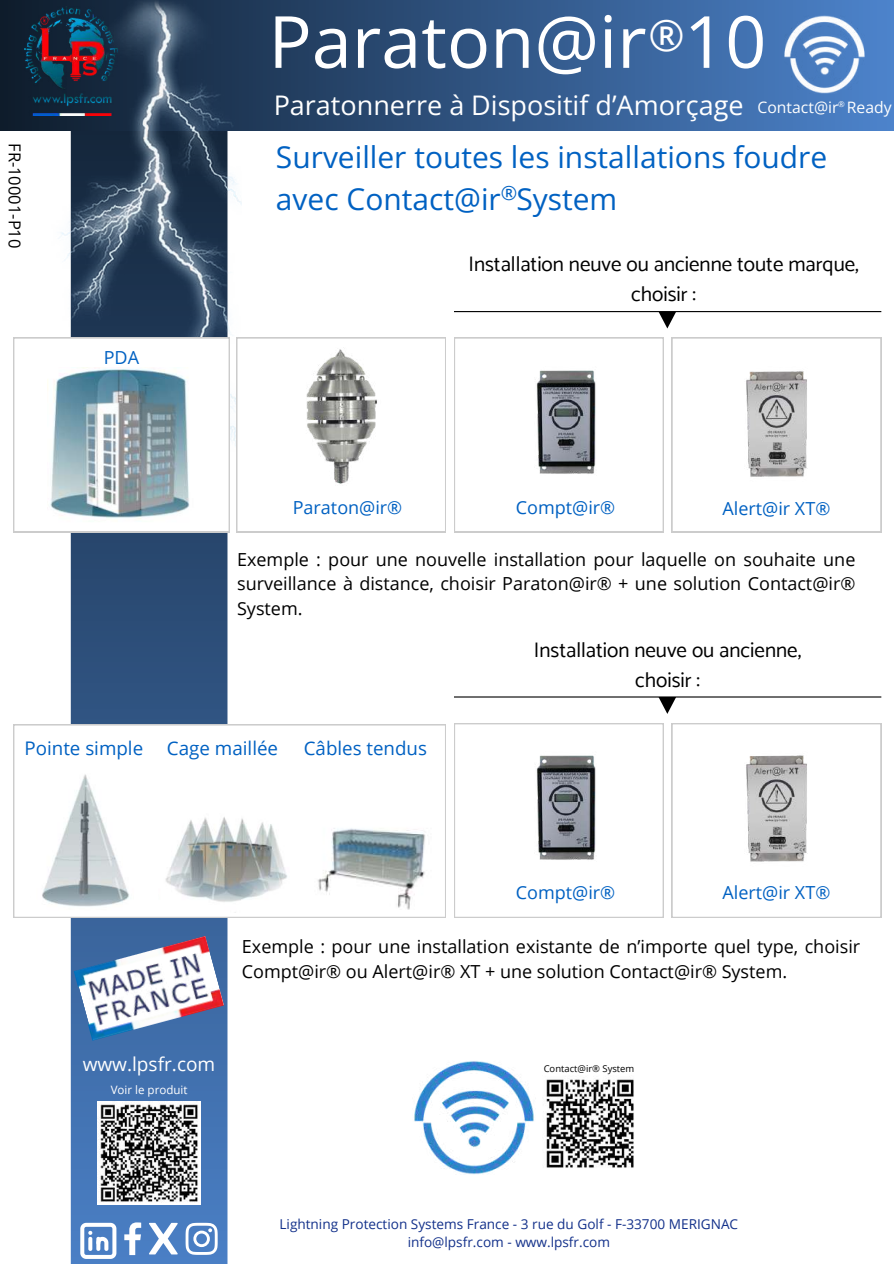
<style>
.page{position:relative;width:894px;height:1264px;background:#fff}
.page>*{position:absolute;margin:0;border:0;box-sizing:border-box;transform-origin:0 0}
.t1{font:72px "Open Sans";color:#fff}
.t2{font:43.5px "Open Sans";color:#fff}
.t3{font:30px/41.7px "Open Sans";color:#0061c2}
.t4{font:27px "Open Sans";color:#fff}
.t5{font:21px/29.2px "Catamaran";color:#000;text-align:center}
.t6{font:19.05px "Open Sans";color:#fff}
.t7{font:18.75px "Open Sans";color:#0061c2}
.t8{font:18px/24.8px "Open Sans";color:#000;text-align:justify}
.t9{font:18px "Open Sans";color:#0061c2}
.t10{font:16.5px "Open Sans";color:#000}
.t11{font:15.75px "Open Sans";color:#fff}
.t12{font:13.65px/18px "Open Sans";color:#12308a;text-align:center}
.t13{font:11.55px "Open Sans";color:#fff}
.t14{font:9.45px "Open Sans";color:#000}
.t15{font:7.95px "Open Sans";color:#fff}
</style>
<div class="page">
<svg style="left:71px;top:532px;width:156px;height:731px;background:#385f92"></svg>
<svg style="left:0;top:0;width:893px;height:131px;background:#325888"></svg>
<img style="left:24px;top:7px;width:4px;height:109px">
<svg style="left:80px;top:1222px;width:36px;height:36px"></svg>
<svg style="left:124px;top:1222px;width:17px;height:32px"></svg>
<svg style="left:185px;top:1222px;width:32px;height:32px"></svg>
<svg style="left:149px;top:1222px;width:29px;height:32px"></svg>
<img style="left:28px;top:0;width:213px;height:446px">
<img style="left:74px;top:936px;width:150px;height:104px">
<img style="left:782px;top:16px;width:84px;height:78px">
<img style="left:98px;top:1101px;width:102px;height:102px">
<svg style="left:236px;top:337px;width:209px;height:195px"></svg>
<svg style="left:454px;top:723px;width:209px;height:194px"></svg>
<img style="left:292px;top:347px;width:99px;height:148px">
<svg style="left:671px;top:723px;width:209px;height:194px"></svg>
<img style="left:743px;top:750px;width:66px;height:116px">
<hr style="left:763px;top:822px;width:25px;height:3px;background:#cbcbcb">
<svg style="left:13px;top:337px;width:216px;height:195px"></svg>
<svg style="left:13px;top:724px;width:432px;height:193px"></svg>
<img style="left:31px;top:768px;width:106px;height:143px">
<img style="left:158px;top:773px;width:132px;height:139px">
<img style="left:304px;top:800px;width:137px;height:109px">
<img style="left:414px;top:1061px;width:120px;height:113px">
<img style="left:546px;top:1079px;width:88px;height:89px">
<img style="left:534px;top:751px;width:62px;height:112px">
<img style="left:47px;top:368px;width:149px;height:155px">
<hr style="left:454px;top:696px;width:427px;height:1px;background:#000">
<svg style="left:658px;top:697px;width:18px;height:17px"></svg>
<svg style="left:454px;top:337px;width:209px;height:195px"></svg>
<svg style="left:671px;top:337px;width:209px;height:195px"></svg>
<img style="left:743px;top:366px;width:66px;height:116px">
<hr style="left:763px;top:438px;width:25px;height:3px;background:#cbcbcb">
<img style="left:534px;top:366px;width:62px;height:111px">
<hr style="left:454px;top:311px;width:427px;height:1px;background:#000">
<svg style="left:658px;top:312px;width:18px;height:16px"></svg>
<p class="t10" style="left:27px;top:143px;width:107px;rotate:90deg">FR-10001-P10</p>
<p class="t9" style="left:104px;top:345px;width:37px">PDA</p>
<h1 class="t1" style="left:268px;top:-9px;width:499px">Paraton@ir 10</h1>
<p class="t11" style="left:757px;top:96px;width:136px">Contact@ir Ready</p>
<h2 class="t2" style="left:648px;top:5px;width:38px">®</h2>
<h3 class="t4" style="left:273px;top:86px;width:471px">Paratonnerre à Dispositif d’Amorçage</h3>
<p class="t15" style="left:838px;top:99px;width:8px">®</p>
<h3 class="t3" style="left:276px;top:136px;width:552px">Surveiller toutes les installations foudre avec Contact@ir<sup>®</sup>System</h3>
<p class="t5" style="left:468px;top:249px;width:392px">Installation neuve ou ancienne toute marque, choisir :</p>
<p class="t9" style="left:293px;top:494px;width:111px">Paraton@ir®</p>
<p class="t9" style="left:515px;top:494px;width:101px">Compt@ir®</p>
<p class="t9" style="left:722px;top:496px;width:109px">Alert@ir XT®</p>
<p class="t8" style="left:237px;top:546px;width:619px">Exemple : pour une nouvelle installation pour laquelle on souhaite une surveillance à distance, choisir Paraton@ir® + une solution Contact@ir® System.</p>
<p class="t5" style="left:533px;top:635px;width:269px">Installation neuve ou ancienne, choisir :</p>
<p class="t7" style="left:24px;top:735px;width:120px">Pointe simple</p>
<p class="t7" style="left:167px;top:735px;width:113px">Cage maillée</p>
<p class="t7" style="left:304px;top:735px;width:125px">Câbles tendus</p>
<p class="t9" style="left:515px;top:880px;width:101px">Compt@ir®</p>
<p class="t9" style="left:722px;top:880px;width:109px">Alert@ir XT®</p>
<p class="t8" style="left:242px;top:933px;width:619px">Exemple : pour une installation existante de n’importe quel type, choisir<br>Compt@ir® ou Alert@ir® XT + une solution Contact@ir® System.</p>
<p class="t6" style="left:83px;top:1050px;width:134px">www.lpsfr.com</p>
<p class="t13" style="left:111px;top:1081px;width:78px">Voir le produit</p>
<p class="t14" style="left:543px;top:1061px;width:92px">Contact@ir® System</p>
<p class="t12" style="left:279px;top:1214px;width:460px">Lightning Protection Systems France - 3 rue du Golf - F-33700 MERIGNAC info@lpsfr.com - www.lpsfr.com</p>
</div>
